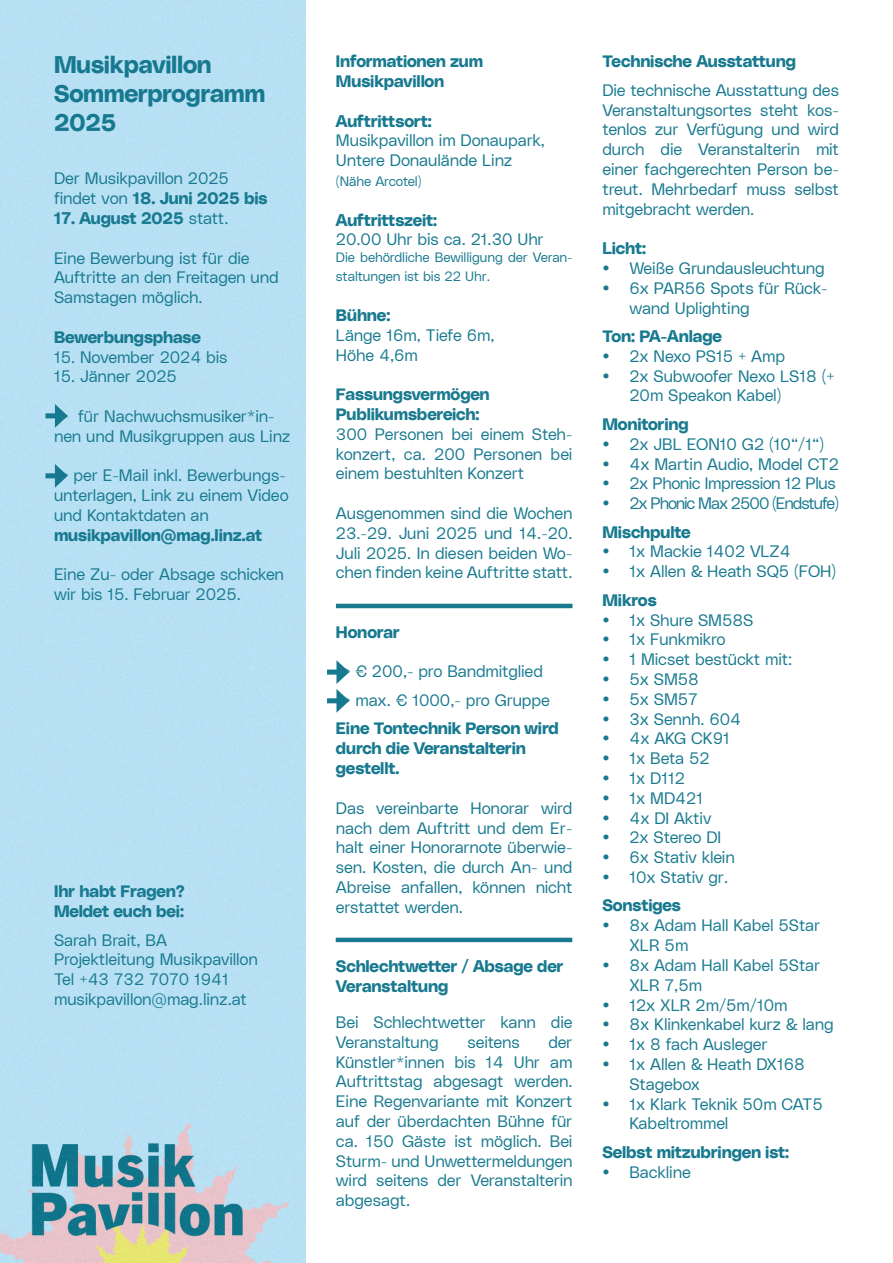
<style>
.page{position:relative;width:893px;height:1263px;background:#fff}
.page>*{position:absolute;margin:0;border:0;box-sizing:border-box;transform-origin:0 0}
.t1{font:24px/28.8px "Lentia Nova Bulky";letter-spacing:-.01em;color:#17798f}
.t2{font:16.5px/19.8px "Lentia Nova Slim";letter-spacing:-.01em;color:#17798f}
.t3{font:16.5px/19.8px "Lentia Nova Bulky";letter-spacing:-.01em;color:#17798f}
.t4{font:16.5px/19.8px "Lentia Nova Slim";letter-spacing:-.015em;color:#19798f;text-align:justify}
.t5{font:16.5px/19.8px "Lentia Nova Bulky";letter-spacing:-.01em;color:#19798f}
.t6{font:16.5px "Lentia Nova Slim";letter-spacing:-.065em;color:#17798f}
.t7{font:16.5px "Lentia Nova Slim";letter-spacing:-.03em;color:#17798f}
.t8{font:13.5px/19.8px "Lentia Nova Slim";letter-spacing:-.01em;color:#17798f}
.s1{font-family:"Lentia Nova Slim"}
</style>
<div class="page">
<img style="left:0;top:799px;width:306px;height:464px">
<div style="left:45px;top:413px;width:15px;height:5px;background:#17798f"></div>
<svg style="left:55px;top:404px;width:13px;height:24px"></svg>
<div style="left:45px;top:473px;width:15px;height:5px;background:#17798f"></div>
<svg style="left:55px;top:464px;width:13px;height:24px"></svg>
<hr style="left:336px;top:604px;width:236px;height:4px;background:#19798f">
<div style="left:327px;top:669px;width:14px;height:6px;background:#17798f"></div>
<div style="left:327px;top:698px;width:14px;height:5px;background:#17798f"></div>
<svg style="left:336px;top:660px;width:13px;height:53px"></svg>
<hr style="left:336px;top:938px;width:236px;height:4px;background:#19798f">
<h1 class="t1" style="left:54px;top:49px;width:213px">Musikpavillon<br>Sommerprogramm<br>2025</h1>
<p class="t2" style="left:54px;top:168px;width:177px">Der Musikpavillon 2025</p>
<p class="t3" style="left:54px;top:187px;width:215px"><span class="s1">findet von</span> 18. Juni 2025 bis</p>
<p class="t3" style="left:54px;top:207px;width:176px">17. August 2025 <span class="s1">statt.</span></p>
<p class="t2" style="left:54px;top:247px;width:226px">Eine Bewerbung ist für die<br>Auftritte an den Freitagen und<br>Samstagen möglich.</p>
<p class="t3" style="left:54px;top:326px;width:149px">Bewerbungsphase</p>
<p class="t2" style="left:54px;top:346px;width:175px">15. November 2024 bis</p>
<p class="t2" style="left:54px;top:366px;width:125px">15. Jänner 2025</p>
<p class="t2" style="left:54px;top:405px;width:238px">-&gt; für Nachwuchsmusiker*in&shy;nen und Musikgruppen aus Linz</p>
<p class="t2" style="left:54px;top:465px;width:236px">-&gt; per E-Mail inkl. Bewerbungs&shy;unterlagen, Link zu einem Video und Kontaktdaten an</p>
<p class="t3" style="left:54px;top:524px;width:210px">musikpavillon@mag.linz.at</p>
<p class="t2" style="left:54px;top:564px;width:232px">Eine Zu- oder Absage schicken wir bis 15. Februar 2025.</p>
<p class="t3" style="left:54px;top:880px;width:132px">Ihr habt Fragen?<br>Meldet euch bei:</p>
<p class="t2" style="left:54px;top:929px;width:205px">Sarah Brait, BA<br>Projektleitung Musikpavillon<br>Tel +43 732 7070 1941 musikpavillon@mag.linz.at</p>
<p class="t3" style="left:336px;top:50px;width:149px">Informationen zum<br>Musikpavillon</p>
<p class="t3" style="left:336px;top:110px;width:97px">Auftrittsort:</p>
<p class="t2" style="left:336px;top:130px;width:211px">Musikpavillon im Donaupark,<br>Untere Donaulände Linz</p>
<p class="t8" style="left:336px;top:171px;width:87px">(Nähe Arcotel)</p>
<p class="t3" style="left:336px;top:209px;width:103px">Auftrittszeit:</p>
<p class="t2" style="left:336px;top:229px;width:209px">20.00 Uhr bis ca. 21.30 Uhr</p>
<p class="t8" style="left:336px;top:246px;width:238px">Die behördliche Bewilligung der Veran&shy;staltungen ist bis 22 Uhr.</p>
<p class="t3" style="left:336px;top:304px;width:56px">Bühne:</p>
<p class="t2" style="left:336px;top:324px;width:160px">Länge 16m, Tiefe 6m,<br>Höhe 4,6m</p>
<p class="t5" style="left:336px;top:383px;width:155px">Fassungsvermögen<br>Publikumsbereich:</p>
<p class="t4" style="left:336px;top:423px;width:238px">300 Personen bei einem Steh&shy;konzert, ca. 200 Personen bei einem bestuhlten Konzert</p>
<p class="t2" style="left:336px;top:502px;width:238px;text-align:justify">Ausgenommen sind die Wochen 23.-29. Juni 2025 und 14.-20.<br>Juli 2025. In diesen beiden Wo&shy;chen finden keine Auftritte statt.</p>
<p class="t3" style="left:336px;top:621px;width:65px">Honorar</p>
<p class="t2" style="left:336px;top:656px;width:216px;line-height:28.5px">-&gt; € 200,- pro Bandmitglied -&gt; max. € 1000,- pro Gruppe</p>
<p class="t3" style="left:336px;top:718px;width:224px">Eine Tontechnik Person wird durch die Veranstalterin gestellt.</p>
<p class="t2" style="left:336px;top:797px;width:238px;text-align:justify">Das vereinbarte Honorar wird nach dem Auftritt und dem Er&shy;halt einer Honorarnote überwie&shy;sen. Kosten, die durch An- und Abreise anfallen, können nicht erstattet werden.</p>
<p class="t3" style="left:336px;top:955px;width:229px">Schlechtwetter / Absage der<br>Veranstaltung</p>
<p class="t2" style="left:336px;top:1011px;width:238px">Bei Schlechtwetter kann die<br>Veranstaltung</p>
<p class="t2" style="left:336px;top:1031px;width:238px;text-align:justify;text-indent:212px">der Künstler*innen bis 14 Uhr am Auftrittstag abgesagt werden.<br>Eine Regenvariante mit Konzert auf der überdachten Bühne für ca. 150 Gäste ist möglich. Bei Sturm- und Unwettermeldungen wird seitens der Veranstalterin abgesagt.</p>
<p class="t2" style="left:467px;top:1031px;width:54px">seitens</p>
<p class="t3" style="left:602px;top:50px;width:195px">Technische Ausstattung</p>
<p class="t2" style="left:602px;top:79px;width:238px;text-align:justify">Die technische Ausstattung des Veranstaltungsortes steht kos&shy;tenlos zur Verfügung und wird durch die Veranstalterin mit einer fachgerechten Person be&shy;treut. Mehrbedarf muss selbst mitgebracht werden.</p>
<p class="t3" style="left:602px;top:237px;width:45px">Licht:</p>
<p class="t2" style="left:602px;top:257px;width:224px">• Weiße Grundausleuchtung</p>
<p class="t2" style="left:629px;top:277px;width:200px;text-indent:-27px">• 6x PAR56 Spots für Rück&shy;wand Uplighting</p>
<p class="t3" style="left:602px;top:325px;width:121px">Ton: PA-Anlage</p>
<p class="t2" style="left:602px;top:345px;width:184px">• 2x Nexo PS15 + Amp</p>
<p class="t2" style="left:629px;top:365px;width:207px;text-indent:-27px">• 2x Subwoofer Nexo LS18 (+<br>20m Speakon Kabel)</p>
<p class="t3" style="left:602px;top:413px;width:88px">Monitoring</p>
<p class="t2" style="left:602px;top:433px;width:223px">• 2x JBL EON10 G2 (10“/1“)</p>
<p class="t2" style="left:602px;top:453px;width:238px">• 4x Martin Audio, Model CT2</p>
<p class="t7" style="left:602px;top:471px;width:235px">• 2x Phonic Impression 12 Plus</p>
<p class="t6" style="left:602px;top:491px;width:238px">• 2x Phonic Max 2500 (Endstufe)</p>
<p class="t3" style="left:602px;top:521px;width:90px">Mischpulte</p>
<p class="t2" style="left:602px;top:541px;width:190px">• 1x Mackie 1402 VLZ4</p>
<p class="t2" style="left:602px;top:560px;width:235px">• 1x Allen &amp; Heath SQ5 (FOH)</p>
<p class="t3" style="left:602px;top:589px;width:56px">Mikros</p>
<p class="t2" style="left:602px;top:609px;width:152px">• 1x Shure SM58S</p>
<p class="t2" style="left:602px;top:629px;width:125px">• 1x Funkmikro</p>
<p class="t2" style="left:602px;top:648px;width:191px">• 1 Micset bestückt mit:</p>
<p class="t2" style="left:602px;top:668px;width:98px">• 5x SM58</p>
<p class="t2" style="left:602px;top:688px;width:97px">• 5x SM57</p>
<p class="t2" style="left:602px;top:708px;width:140px">• 3x Sennh. 604</p>
<p class="t2" style="left:602px;top:728px;width:129px">• 4x AKG CK91</p>
<p class="t2" style="left:602px;top:747px;width:109px">• 1x Beta 52</p>
<p class="t2" style="left:602px;top:767px;width:84px">• 1x D112</p>
<p class="t2" style="left:602px;top:787px;width:102px">• 1x MD421</p>
<p class="t2" style="left:602px;top:807px;width:110px">• 4x DI Aktiv</p>
<p class="t2" style="left:602px;top:827px;width:120px">• 2x Stereo DI</p>
<p class="t2" style="left:602px;top:846px;width:134px">• 6x Stativ klein</p>
<p class="t2" style="left:602px;top:866px;width:127px">• 10x Stativ gr.</p>
<p class="t3" style="left:602px;top:895px;width:80px">Sonstiges</p>
<p class="t2" style="left:629px;top:914px;width:192px;text-indent:-27px">• 8x Adam Hall Kabel 5Star<br>XLR 5m</p>
<p class="t2" style="left:629px;top:954px;width:192px;text-indent:-27px">• 8x Adam Hall Kabel 5Star<br>XLR 7,5m</p>
<p class="t2" style="left:602px;top:994px;width:187px">• 12x XLR 2m/5m/10m</p>
<p class="t2" style="left:602px;top:1013px;width:233px">• 8x Klinkenkabel kurz &amp; lang</p>
<p class="t2" style="left:602px;top:1033px;width:167px">• 1x 8 fach Ausleger</p>
<p class="t2" style="left:629px;top:1053px;width:177px;text-indent:-27px">• 1x Allen &amp; Heath DX168<br>Stagebox</p>
<p class="t2" style="left:629px;top:1093px;width:195px;text-indent:-27px">• 1x Klark Teknik 50m CAT5<br>Kabeltrommel</p>
<p class="t3" style="left:602px;top:1141px;width:188px">Selbst mitzubringen ist:</p>
<p class="t2" style="left:602px;top:1161px;width:90px">• Backline</p>
</div>
